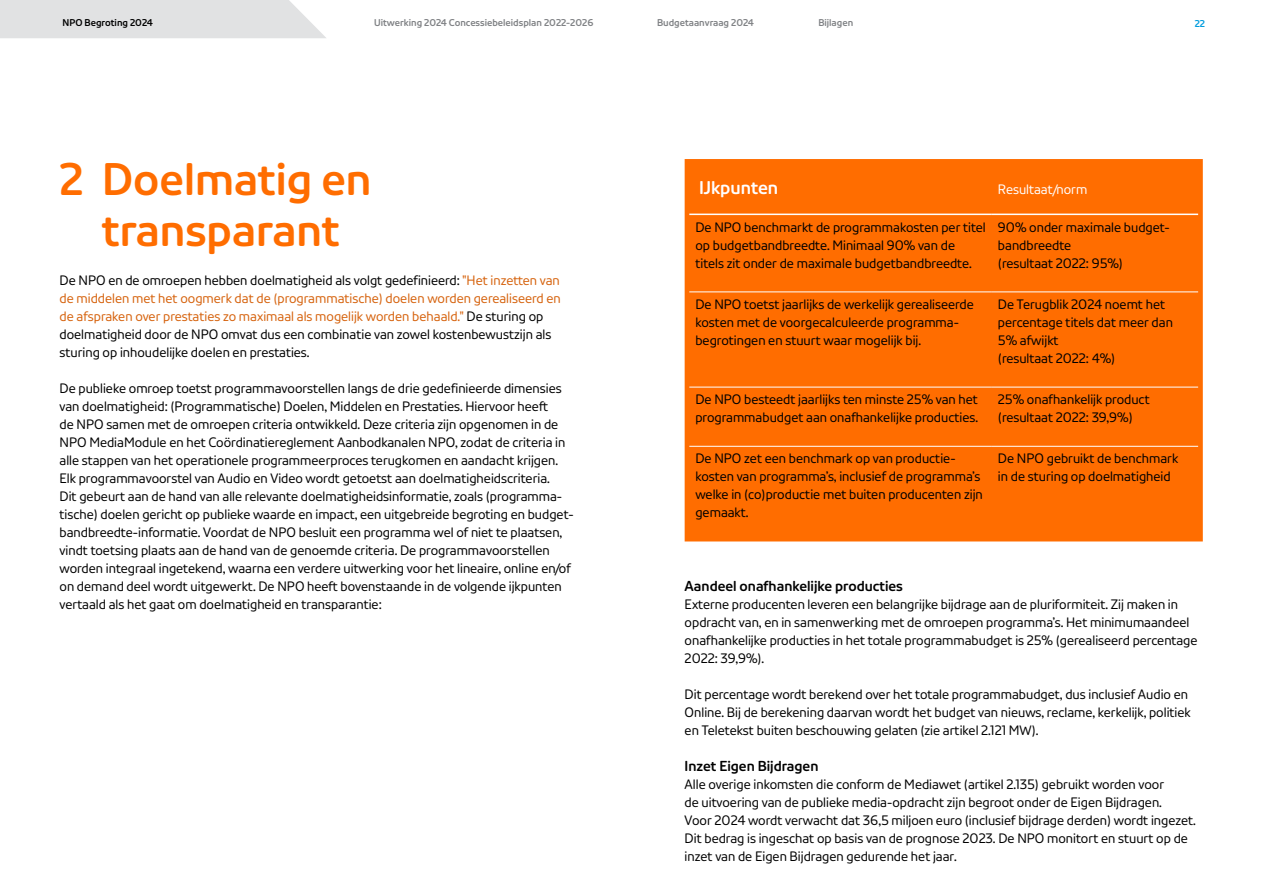
<style>
.page{position:relative;width:1263px;height:893px;background:#fff}
.page>*{position:absolute;margin:0;border:0;box-sizing:border-box;transform-origin:0 0}
.t1{font:700 45px/51px "NPO Sans";color:#ff6d00;text-align:center}
.t2{font:700 18.15px "NPO Sans";color:#fff}
.t3{font:700 14.25px "NPO Sans";color:#000}
.t4{font:13.5px/18px "NPO Sans";color:#000}
.t5{font:13.5px "NPO Sans";color:#fff}
.t6{font:700 9.75px "NPO Sans";color:#808285}
.t7{font:700 9.75px "NPO Sans";color:#000}
.t8{font:700 9.75px "NPO Sans";color:#009cdd}
.s1{color:#d6630e}
</style>
<div class="page">
<div style="left:0;top:0;width:326px;height:38px;background:#e1e2e3"></div>
<div style="left:685px;top:159px;width:518px;height:382px;background:#ff6d00"></div>
<hr style="left:689px;top:291px;width:303px;height:1px;background:#fff">
<hr style="left:992px;top:291px;width:206px;height:1px;background:#fff">
<hr style="left:689px;top:214px;width:303px;height:1px;background:#fff">
<hr style="left:992px;top:214px;width:206px;height:1px;background:#fff">
<hr style="left:689px;top:387px;width:303px;height:1px;background:#fff">
<hr style="left:992px;top:387px;width:206px;height:1px;background:#fff">
<hr style="left:689px;top:446px;width:303px;height:1px;background:#fff">
<hr style="left:992px;top:446px;width:206px;height:1px;background:#fff">
<p class="t7" style="left:63px;top:17px;width:92px">NPO Begroting 2024</p>
<p class="t8" style="left:1195px;top:18px;width:12px">22</p>
<p class="t6" style="left:374px;top:17px;width:221px">Uitwerking 2024 Concessiebeleidsplan 2022-2026</p>
<p class="t6" style="left:657px;top:17px;width:98px">Budgetaanvraag 2024</p>
<p class="t6" style="left:818px;top:17px;width:36px">Bijlagen</p>
<h1 class="t1" style="left:60px;top:153px;width:313px">2 Doelmatig en transparant</h1>
<p class="t4" style="left:60px;top:271px;width:503px">De NPO en de omroepen hebben doelmatigheid als volgt gedefinieerd: <span class="s1">"Het inzetten van de middelen met het oogmerk dat de (programmatische) doelen worden gerealiseerd en de afspraken over prestaties zo maximaal als mogelijk worden behaald."</span> De sturing op doelmatigheid door de NPO omvat dus een combinatie van zowel kostenbewustzijn als sturing op inhoudelijke doelen en prestaties.</p>
<p class="t4" style="left:60px;top:379px;width:516px">De publieke omroep toetst programmavoorstellen langs de drie gedefinieerde dimensies van doelmatigheid: (Programmatische) Doelen, Middelen en Prestaties. Hiervoor heeft<br>de NPO samen met de omroepen criteria ontwikkeld. Deze criteria zijn opgenomen in de NPO MediaModule en het Coördinatiereglement Aanbodkanalen NPO, zodat de criteria in alle stappen van het operationele programmeerproces terugkomen en aandacht krijgen.<br>Elk programmavoorstel van Audio en Video wordt getoetst aan doelmatigheidscriteria.<br>Dit gebeurt aan de hand van alle relevante doelmatigheidsinformatie, zoals (programma&shy;tische) doelen gericht op publieke waarde en impact, een uitgebreide begroting en budget&shy;bandbreedte-informatie. Voordat de NPO besluit een programma wel of niet te plaatsen, vindt toetsing plaats aan de hand van de genoemde criteria. De programmavoorstellen worden integraal ingetekend, waarna een verdere uitwerking voor het lineaire, online en/of on demand deel wordt uitgewerkt. De NPO heeft bovenstaande in de volgende ijkpunten vertaald als het gaat om doelmatigheid en transparantie:</p>
<h2 class="t2" style="left:699px;top:176px;width:81px">IJkpunten</h2>
<p class="t5" style="left:998px;top:181px;width:91px">Resultaat/norm</p>
<p class="t4" style="left:695px;top:218px;width:292px">De NPO benchmarkt de programmakosten per titel op budgetbandbreedte. Minimaal 90% van de titels zit onder de maximale budgetbandbreedte.</p>
<p class="t4" style="left:998px;top:218px;width:173px">90% onder maximale budget&shy;bandbreedte<br>(resultaat 2022: 95%)</p>
<p class="t4" style="left:695px;top:295px;width:280px">De NPO toetst jaarlijks de werkelijk gerealiseerde kosten met de voorgecalculeerde programma&shy;begrotingen en stuurt waar mogelijk bij.</p>
<p class="t4" style="left:998px;top:295px;width:176px">De Terugblik 2024 noemt het percentage titels dat meer dan<br>5% afwijkt<br>(resultaat 2022: 4%)</p>
<p class="t4" style="left:695px;top:390px;width:284px">De NPO besteedt jaarlijks ten minste 25% van het programmabudget aan onafhankelijke producties.</p>
<p class="t4" style="left:998px;top:390px;width:153px">25% onafhankelijk product (resultaat 2022: 39,9%)</p>
<p class="t4" style="left:695px;top:449px;width:289px">De NPO zet een benchmark op van productie&shy;kosten van programma’s, inclusief de programma’s welke in (co)productie met buiten producenten zijn gemaakt.</p>
<p class="t4" style="left:998px;top:449px;width:182px">De NPO gebruikt de benchmark in de sturing op doelmatigheid</p>
<p class="t3" style="left:685px;top:577px;width:220px">Aandeel onafhankelijke producties</p>
<p class="t4" style="left:685px;top:595px;width:514px">Externe producenten leveren een belangrijke bijdrage aan de pluriformiteit. Zij maken in opdracht van, en in samenwerking met de omroepen programma’s. Het minimumaandeel onafhankelijke producties in het totale programmabudget is 25% (gerealiseerd percentage 2022: 39,9%).</p>
<p class="t4" style="left:685px;top:685px;width:508px">Dit percentage wordt berekend over het totale programmabudget, dus inclusief Audio en<br>Online. Bij de berekening daarvan wordt het budget van nieuws, reclame, kerkelijk, politiek en Teletekst buiten beschouwing gelaten (zie artikel 2.121 MW).</p>
<p class="t3" style="left:685px;top:757px;width:135px">Inzet Eigen Bijdragen</p>
<p class="t4" style="left:685px;top:775px;width:513px">Alle overige inkomsten die conform de Mediawet (artikel 2.135) gebruikt worden voor<br>de uitvoering van de publieke media-opdracht zijn begroot onder de Eigen Bijdragen.<br>Voor 2024 wordt verwacht dat 36,5 miljoen euro (inclusief bijdrage derden) wordt ingezet.<br>Dit bedrag is ingeschat op basis van de prognose 2023. De NPO monitort en stuurt op de inzet van de Eigen Bijdragen gedurende het jaar.</p>
</div>
